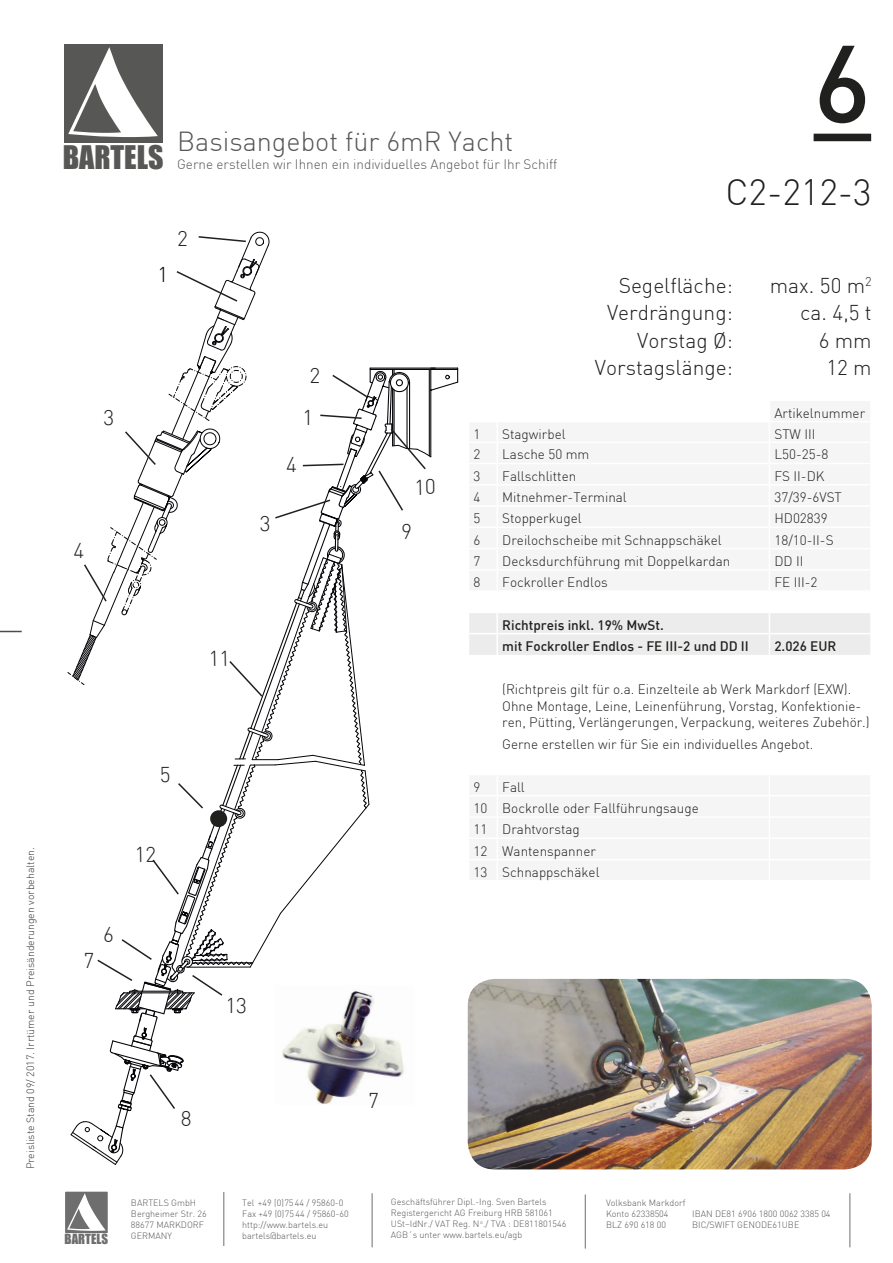
<style>
.page{position:relative;width:893px;height:1263px;background:#fff}
.page>*{position:absolute;margin:0;border:0;box-sizing:border-box;transform-origin:0 0}
.t1{font:500 108px "DIN";color:#20201e}
.t2{font:300 36px "DIN";color:#20201e}
.t3{font:29.85px "Impact";color:#575756}
.t4{font:300 27px "DIN";color:#575756}
.t5{font:300 21px "DIN";color:#20201e}
.t6{font:300 21px "DIN";color:#000002}
.t7{font:300 13.5px/21.3px "DIN";color:#20201e}
.t8{font:500 13.5px/21.6px "DIN";color:#20201e}
.t9{font:300 13.5px "DIN";color:#575756}
.t10{font:12.9px "Impact";color:#6e6e6e}
.t11{font:300 10.5px "DIN";color:#373737}
.t12{font:300 9px/10.8px "DIN";color:#575756}
</style>
<div class="page">
<svg style="left:0;top:631px;width:22px;height:1px"></svg>
<div style="left:64px;top:44px;width:98px;height:98px;background:#575756"></div>
<svg style="left:68px;top:47px;width:90px;height:90px"></svg>
<div style="left:814px;top:134px;width:57px;height:7px;background:#20201e"></div>
<div style="left:469px;top:613px;width:401px;height:42px;background:#ececec"></div>
<img style="left:468px;top:979px;width:404px;height:190px">
<hr style="left:223px;top:1192px;width:1px;height:54px;background:#6e6e6e">
<div style="left:64px;top:1190px;width:45px;height:55px;background:linear-gradient(to right,#fff,#fff)"></div>
<div style="left:65px;top:1192px;width:43px;height:41px;background:#6e6e6e"></div>
<svg style="left:67px;top:1193px;width:39px;height:38px"></svg>
<hr style="left:372px;top:1193px;width:1px;height:54px;background:#6e6e6e">
<hr style="left:585px;top:1194px;width:1px;height:54px;background:#6e6e6e">
<hr style="left:849px;top:1193px;width:1px;height:54px;background:#6e6e6e">
<svg style="left:67px;top:232px;width:392px;height:933px"></svg>
<p class="t11" style="left:24px;top:1169px;width:324px;rotate:-90deg">Preisliste Stand 09/ 2017. Irrtümer und Preisänderungen vorbehalten.</p>
<h3 class="t3" style="left:63px;top:134px;width:102px">BARTELS</h3>
<h3 class="t4" style="left:177px;top:125px;width:338px">Basisangebot für 6mR Yacht</h3>
<p class="t9" style="left:177px;top:156px;width:382px">Gerne erstellen wir Ihnen ein individuelles Angebot für Ihr Schiff</p>
<h3 class="t6" style="left:157px;top:261px;width:12px">1</h3>
<h3 class="t5" style="left:177px;top:225px;width:12px">2</h3>
<h3 class="t5" style="left:309px;top:362px;width:12px">2</h3>
<h1 class="t1" style="left:814px;top:15px;width:59px">6</h1>
<h2 class="t2" style="left:725px;top:170px;width:148px">C2-212-3</h2>
<h3 class="t5" style="left:619px;top:273px;width:116px">Segelfläche:</h3>
<h3 class="t5" style="left:770px;top:273px;width:103px">max. 50 m<sup>2</sup></h3>
<h3 class="t5" style="left:607px;top:300px;width:127px">Verdrängung:</h3>
<h3 class="t5" style="left:800px;top:300px;width:73px">ca. 4,5 t</h3>
<h3 class="t5" style="left:637px;top:327px;width:97px">Vorstag Ø:</h3>
<h3 class="t5" style="left:819px;top:327px;width:55px">6 mm</h3>
<h3 class="t5" style="left:595px;top:355px;width:139px">Vorstagslänge:</h3>
<h3 class="t5" style="left:826px;top:355px;width:47px">12 m</h3>
<h3 class="t5" style="left:104px;top:405px;width:12px">3</h3>
<h3 class="t5" style="left:73px;top:537px;width:12px">4</h3>
<h3 class="t5" style="left:160px;top:761px;width:12px">5</h3>
<h3 class="t5" style="left:260px;top:510px;width:12px">3</h3>
<h3 class="t5" style="left:302px;top:405px;width:12px">1</h3>
<h3 class="t5" style="left:286px;top:452px;width:12px">4</h3>
<p class="t7" style="left:774px;top:402px;width:92px">Artikelnummer</p>
<p class="t7" style="left:473px;top:423px;width:8px">1</p>
<p class="t7" style="left:502px;top:423px;width:65px">Stagwirbel</p>
<p class="t7" style="left:774px;top:423px;width:43px">STW III</p>
<p class="t7" style="left:473px;top:444px;width:8px">2</p>
<p class="t7" style="left:502px;top:444px;width:89px">Lasche 50 mm</p>
<p class="t7" style="left:774px;top:444px;width:55px">L50-25-8</p>
<p class="t7" style="left:473px;top:465px;width:8px">3</p>
<p class="t7" style="left:502px;top:465px;width:76px">Fallschlitten</p>
<p class="t7" style="left:774px;top:465px;width:52px">FS II-DK</p>
<p class="t7" style="left:473px;top:486px;width:8px">4</p>
<p class="t7" style="left:502px;top:486px;width:126px">Mitnehmer-Terminal</p>
<p class="t7" style="left:774px;top:486px;width:69px">37/39-6VST</p>
<p class="t7" style="left:473px;top:508px;width:8px">5</p>
<p class="t7" style="left:502px;top:508px;width:81px">Stopperkugel</p>
<p class="t7" style="left:774px;top:508px;width:55px">HD02839</p>
<p class="t7" style="left:473px;top:529px;width:8px">6</p>
<p class="t7" style="left:502px;top:529px;width:221px">Dreilochscheibe mit Schnappschäkel</p>
<p class="t7" style="left:774px;top:529px;width:61px">18/10-II-S</p>
<p class="t7" style="left:473px;top:550px;width:8px">7</p>
<p class="t7" style="left:502px;top:550px;width:230px">Decksdurchführung mit Doppelkardan</p>
<p class="t7" style="left:774px;top:550px;width:31px">DD II</p>
<p class="t7" style="left:473px;top:571px;width:8px">8</p>
<p class="t7" style="left:502px;top:571px;width:107px">Fockroller Endlos</p>
<p class="t7" style="left:774px;top:571px;width:45px">FE III-2</p>
<p class="t8" style="left:502px;top:614px;width:248px">Richtpreis inkl. 19% MwSt.<br>mit Fockroller Endlos - FE III-2 und DD II</p>
<p class="t8" style="left:774px;top:635px;width:63px">2.026 EUR</p>
<p class="t7" style="left:502px;top:681px;width:369px;line-height:16.2px">(Richtpreis gilt für o.a. Einzelteile ab Werk Markdorf (EXW).<br>Ohne Montage, Leine, Leinenführung, Vorstag, Konfektionie&shy;ren, Pütting, Verlängerungen, Verpackung, weiteres Zubehör.)</p>
<p class="t7" style="left:502px;top:734px;width:313px">Gerne erstellen wir für Sie ein individuelles Angebot.</p>
<p class="t7" style="left:473px;top:776px;width:8px">9</p>
<p class="t7" style="left:473px;top:776px;width:227px;text-indent:29px">Fall<br>10 Bockrolle oder Fallführungsauge<br>11 Drahtvorstag<br>12 Wantenspanner<br>13 Schnappschäkel</p>
<h3 class="t5" style="left:83px;top:947px;width:12px">7</h3>
<h3 class="t5" style="left:103px;top:922px;width:12px">6</h3>
<h3 class="t5" style="left:225px;top:992px;width:23px">13</h3>
<h3 class="t5" style="left:181px;top:1105px;width:12px">8</h3>
<h3 class="t5" style="left:368px;top:1087px;width:12px">7</h3>
<p class="t10" style="left:65px;top:1229px;width:45px">BARTELS</p>
<p class="t12" style="left:391px;top:1196px;width:177px">Geschäftsführer Dipl.-Ing. Sven Bartels Registergericht AG Freiburg HRB 581061<br>USt–IdNr./ VAT Reg. N <sup>o</sup>./ TVA : DE811801546<br>AGB´s unter www.bartels.eu/agb</p>
<p class="t12" style="left:131px;top:1197px;width:77px">BARTELS GmbH<br>Bergheimer Str. 26<br>88677 MARKDORF<br>GERMANY</p>
<p class="t12" style="left:242px;top:1197px;width:108px">Tel +49 (0)75 44 / 95860-0<br>Fax +49 (0)75 44 / 95860-60 http://www.bartels.eu bartels@bartels.eu</p>
<p class="t12" style="left:606px;top:1197px;width:81px">Volksbank Markdorf<br>Konto 62338504</p>
<p class="t12" style="left:692px;top:1208px;width:140px">IBAN DE81 6906 1800 0062 3385 04</p>
<p class="t12" style="left:606px;top:1219px;width:62px">BLZ 690 618 00</p>
<p class="t12" style="left:692px;top:1219px;width:109px">BIC/SWIFT GENODE61UBE</p>
</div>
